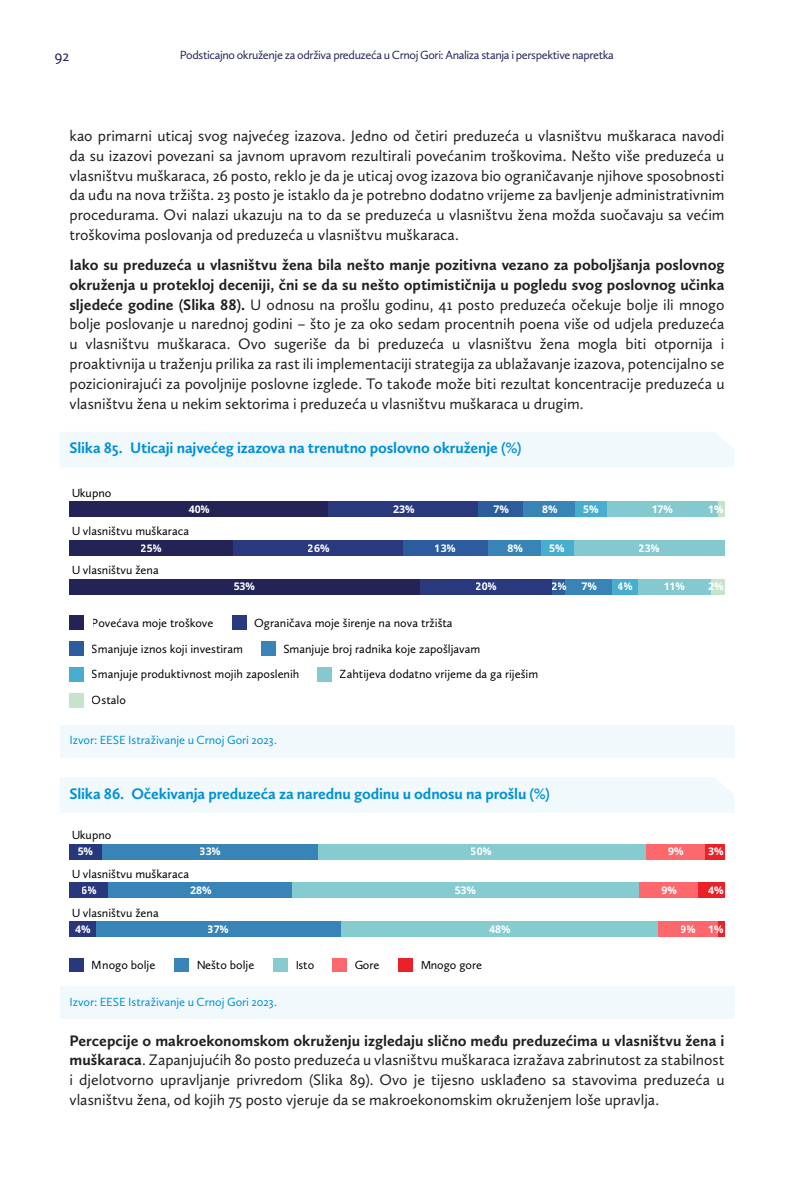
<style>
.page{position:relative;width:794px;height:1191px;background:#fff}
.page>*{position:absolute;margin:0;border:0;box-sizing:border-box;transform-origin:0 0}
.t1{font:15.75px/19.8px "Calluna Sans";color:#231f20;text-align:justify}
.t2{font:700 15.75px "Calluna Sans";letter-spacing:-.01em;color:#0091d5}
.t3{font:15.75px "Calluna Sans";color:#262760}
.t4{font:12.25px/25.7px "Calluna Sans";color:#000}
.t5{font:12.25px "Calluna Sans";letter-spacing:-.03em;color:#262760}
.Source{font:12.25px "Calluna Sans";letter-spacing:-.005em;color:#0091d5}
.t6{font:700 10.5px "Noto Sans";color:#fff}
.s1{font-weight:700}
</style>
<div class="page">
<div style="left:60px;top:432px;width:674px;height:35px;background:#f2f9fd"></div>
<div style="left:60px;top:725px;width:674px;height:32px;background:#f2f9fd"></div>
<div style="left:60px;top:778px;width:674px;height:35px;background:#f2f9fd"></div>
<div style="left:60px;top:986px;width:674px;height:32px;background:#f2f9fd"></div>
<hr style="left:69px;top:501px;width:1px;height:94px;background:#333">
<div style="left:69px;top:501px;width:260px;height:16px;background:#232356"></div>
<div style="left:329px;top:501px;width:149px;height:16px;background:#2a387e"></div>
<div style="left:478px;top:501px;width:45px;height:16px;background:#2c5c9e"></div>
<div style="left:523px;top:501px;width:52px;height:16px;background:#3984b6"></div>
<div style="left:575px;top:501px;width:33px;height:16px;background:#47aecf"></div>
<div style="left:608px;top:501px;width:110px;height:16px;background:#83c9cf"></div>
<div style="left:718px;top:501px;width:6px;height:16px;background:#c6e3cb"></div>
<div style="left:69px;top:540px;width:164px;height:16px;background:#232356"></div>
<div style="left:233px;top:540px;width:170px;height:16px;background:#2a387e"></div>
<div style="left:403px;top:540px;width:86px;height:16px;background:#2c5c9e"></div>
<div style="left:489px;top:540px;width:52px;height:16px;background:#3984b6"></div>
<div style="left:541px;top:540px;width:33px;height:16px;background:#47aecf"></div>
<div style="left:574px;top:540px;width:150px;height:16px;background:#83c9cf"></div>
<div style="left:69px;top:579px;width:351px;height:16px;background:#232356"></div>
<div style="left:420px;top:579px;width:132px;height:16px;background:#2a387e"></div>
<div style="left:552px;top:579px;width:14px;height:16px;background:#2c5c9e"></div>
<div style="left:566px;top:579px;width:46px;height:16px;background:#3984b6"></div>
<div style="left:612px;top:579px;width:26px;height:16px;background:#47aecf"></div>
<div style="left:638px;top:579px;width:73px;height:16px;background:#83c9cf"></div>
<div style="left:711px;top:579px;width:13px;height:16px;background:#c6e3cb"></div>
<hr style="left:69px;top:614px;width:1px;height:95px;background:#333">
<hr style="left:69px;top:708px;width:655px;height:1px;background:#333">
<div style="left:69px;top:615px;width:15px;height:15px;background:#232356"></div>
<div style="left:232px;top:615px;width:15px;height:15px;background:#2a387e"></div>
<div style="left:69px;top:641px;width:15px;height:15px;background:#2c5c9e"></div>
<div style="left:261px;top:641px;width:15px;height:15px;background:#3984b6"></div>
<div style="left:69px;top:667px;width:15px;height:15px;background:#47aecf"></div>
<div style="left:317px;top:667px;width:15px;height:15px;background:#83c9cf"></div>
<div style="left:69px;top:692px;width:15px;height:15px;background:#c6e3cb"></div>
<hr style="left:69px;top:843px;width:1px;height:94px;background:#333">
<div style="left:69px;top:843px;width:33px;height:16px;background:#29377d"></div>
<div style="left:102px;top:843px;width:216px;height:16px;background:#3984b6"></div>
<div style="left:318px;top:843px;width:328px;height:16px;background:#85cbcf"></div>
<div style="left:646px;top:843px;width:59px;height:16px;background:#fc686c"></div>
<div style="left:705px;top:843px;width:19px;height:16px;background:#ea2127"></div>
<div style="left:69px;top:882px;width:40px;height:16px;background:#29377d"></div>
<div style="left:109px;top:882px;width:183px;height:16px;background:#3984b6"></div>
<div style="left:292px;top:882px;width:347px;height:16px;background:#85cbcf"></div>
<div style="left:639px;top:882px;width:59px;height:16px;background:#fc686c"></div>
<div style="left:698px;top:882px;width:26px;height:16px;background:#ea2127"></div>
<div style="left:69px;top:921px;width:27px;height:16px;background:#29377d"></div>
<div style="left:96px;top:921px;width:245px;height:16px;background:#3984b6"></div>
<div style="left:341px;top:921px;width:317px;height:16px;background:#85cbcf"></div>
<div style="left:658px;top:921px;width:60px;height:16px;background:#fc686c"></div>
<div style="left:718px;top:921px;width:6px;height:16px;background:#ea2127"></div>
<hr style="left:69px;top:971px;width:546px;height:1px;background:#333">
<div style="left:69px;top:958px;width:15px;height:14px;background:#29377d"></div>
<div style="left:174px;top:958px;width:15px;height:14px;background:#3984b6"></div>
<div style="left:273px;top:958px;width:15px;height:14px;background:#85cbcf"></div>
<div style="left:332px;top:958px;width:15px;height:14px;background:#fc686c"></div>
<div style="left:398px;top:958px;width:15px;height:14px;background:#ea2127"></div>
<p class="t3" style="left:54px;top:47px;width:16px">92</p>
<p class="t5" style="left:180px;top:47px;width:435px">Podsticajno okruženje za održiva preduzeća u Crnoj Gori: Analiza stanja i perspektive napretka</p>
<p class="t1" style="left:69px;top:125px;width:656px">kao primarni uticaj svog najvećeg izazova. Jedno od četiri preduzeća u vlasništvu muškaraca navodi da su izazovi povezani sa javnom upravom rezultirali povećanim troškovima. Nešto više preduzeća u vlasništvu muškaraca, 26 posto, reklo je da je uticaj ovog izazova bio ograničavanje njihove sposobnosti da uđu na nova tržišta. 23 posto je istaklo da je potrebno dodatno vrijeme za bavljenje administrativnim procedurama. Ovi nalazi ukazuju na to da se preduzeća u vlasništvu žena možda suočavaju sa većim troškovima poslovanja od preduzeća u vlasništvu muškaraca.</p>
<p class="t1" style="left:69px;top:254px;width:656px"><span class="s1">Iako su preduzeća u vlasništvu žena bila nešto manje pozitivna vezano za poboljšanja poslovnog okruženja u protekloj deceniji, čni se da su nešto optimističnija u pogledu svog poslovnog učinka sljedeće godine (Slika 88).</span> U odnosu na prošlu godinu, 41 posto preduzeća očekuje bolje ili mnogo bolje poslovanje u narednoj godini – što je za oko sedam procentnih poena više od udjela preduzeća u vlasništvu muškaraca. Ovo sugeriše da bi preduzeća u vlasništvu žena mogla biti otpornija i proaktivnija u traženju prilika za rast ili implementaciji strategija za ublažavanje izazova, potencijalno se pozicionirajući za povoljnije poslovne izglede. To takođe može biti rezultat koncentracije preduzeća u vlasništvu žena u nekim sektorima i preduzeća u vlasništvu muškaraca u drugim.</p>
<p class="t2" style="left:69px;top:438px;width:453px">Slika 85. Uticaji najvećeg izazova na trenutno poslovno okruženje (%)</p>
<p class="t4" style="left:71px;top:479px;width:42px">Ukupno</p>
<p class="t4" style="left:71px;top:518px;width:119px">U vlasništvu muškaraca</p>
<p class="t4" style="left:71px;top:557px;width:89px">U vlasništvu žena</p>
<p class="t6" style="left:189px;top:503px;width:23px">40%</p>
<p class="t6" style="left:141px;top:542px;width:23px">25%</p>
<p class="t6" style="left:233px;top:580px;width:23px">53%</p>
<p class="t6" style="left:308px;top:542px;width:23px">26%</p>
<p class="t6" style="left:393px;top:503px;width:23px">23%</p>
<p class="t6" style="left:435px;top:542px;width:23px">13%</p>
<p class="t6" style="left:493px;top:503px;width:17px">7%</p>
<p class="t6" style="left:542px;top:503px;width:17px">8%</p>
<p class="t6" style="left:507px;top:542px;width:17px">8%</p>
<p class="t6" style="left:549px;top:542px;width:17px">5%</p>
<p class="t6" style="left:476px;top:580px;width:23px">20%</p>
<p class="t6" style="left:552px;top:580px;width:17px">2%</p>
<p class="t4" style="left:92px;top:610px;width:123px">Povećava moje troškove</p>
<p class="t4" style="left:254px;top:610px;width:200px">Ograničava moje širenje na nova tržišta</p>
<p class="t4" style="left:92px;top:635px;width:153px">Smanjuje iznos koji investiram</p>
<p class="t4" style="left:92px;top:635px;width:390px;text-indent:192px">Smanjuje broj radnika koje zapošljavam<br>Smanjuje produktivnost mojih zaposlenih</p>
<p class="t4" style="left:340px;top:661px;width:200px">Zahtijeva dodatno vrijeme da ga riješim</p>
<p class="t4" style="left:92px;top:687px;width:36px">Ostalo</p>
<p class="Source" style="left:69px;top:733px;width:209px">Izvor: EESE Istraživanje u Crnoj Gori 2023.</p>
<p class="t6" style="left:583px;top:503px;width:17px">5%</p>
<p class="t6" style="left:581px;top:580px;width:17px">7%</p>
<p class="t2" style="left:69px;top:784px;width:482px">Slika 86. Očekivanja preduzeća za narednu godinu u odnosu na prošlu (%)</p>
<p class="t4" style="left:71px;top:822px;width:42px">Ukupno</p>
<p class="t4" style="left:71px;top:860px;width:119px">U vlasništvu muškaraca</p>
<p class="t4" style="left:71px;top:899px;width:89px">U vlasništvu žena</p>
<p class="t6" style="left:78px;top:845px;width:17px">5%</p>
<p class="t6" style="left:82px;top:884px;width:17px">6%</p>
<p class="t6" style="left:75px;top:923px;width:17px">4%</p>
<p class="t6" style="left:200px;top:845px;width:23px">33%</p>
<p class="t6" style="left:190px;top:884px;width:23px">28%</p>
<p class="t6" style="left:208px;top:923px;width:23px">37%</p>
<p class="t6" style="left:471px;top:845px;width:23px">50%</p>
<p class="t6" style="left:454px;top:884px;width:23px">53%</p>
<p class="t6" style="left:489px;top:923px;width:23px">48%</p>
<p class="t4" style="left:92px;top:952px;width:65px">Mnogo bolje</p>
<p class="t4" style="left:196px;top:952px;width:60px">Nešto bolje</p>
<p class="t4" style="left:295px;top:952px;width:21px">Isto</p>
<p class="t4" style="left:354px;top:952px;width:27px">Gore</p>
<p class="t4" style="left:420px;top:952px;width:63px">Mnogo gore</p>
<p class="t6" style="left:651px;top:503px;width:23px">17%</p>
<p class="t6" style="left:639px;top:542px;width:23px">23%</p>
<p class="t6" style="left:663px;top:580px;width:23px">11%</p>
<p class="t6" style="left:618px;top:580px;width:17px">4%</p>
<p class="t6" style="left:708px;top:503px;width:17px">1%</p>
<p class="t6" style="left:708px;top:580px;width:17px">2%</p>
<p class="t6" style="left:668px;top:845px;width:17px">9%</p>
<p class="t6" style="left:661px;top:884px;width:17px">9%</p>
<p class="t6" style="left:680px;top:923px;width:17px">9%</p>
<p class="t6" style="left:708px;top:845px;width:17px">3%</p>
<p class="t6" style="left:708px;top:884px;width:17px">4%</p>
<p class="t6" style="left:708px;top:923px;width:17px">1%</p>
<p class="Source" style="left:69px;top:994px;width:209px">Izvor: EESE Istraživanje u Crnoj Gori 2023.</p>
<p class="t1" style="left:69px;top:1030px;width:656px"><span class="s1">Percepcije o makroekonomskom okruženju izgledaju slično među preduzećima u vlasništvu žena i muškaraca</span>. Zapanjujućih 80 posto preduzeća u vlasništvu muškaraca izražava zabrinutost za stabilnost i djelotvorno upravljanje privredom (Slika 89). Ovo je tijesno usklađeno sa stavovima preduzeća u vlasništvu žena, od kojih 75 posto vjeruje da se makroekonomskim okruženjem loše upravlja.</p>
</div>
